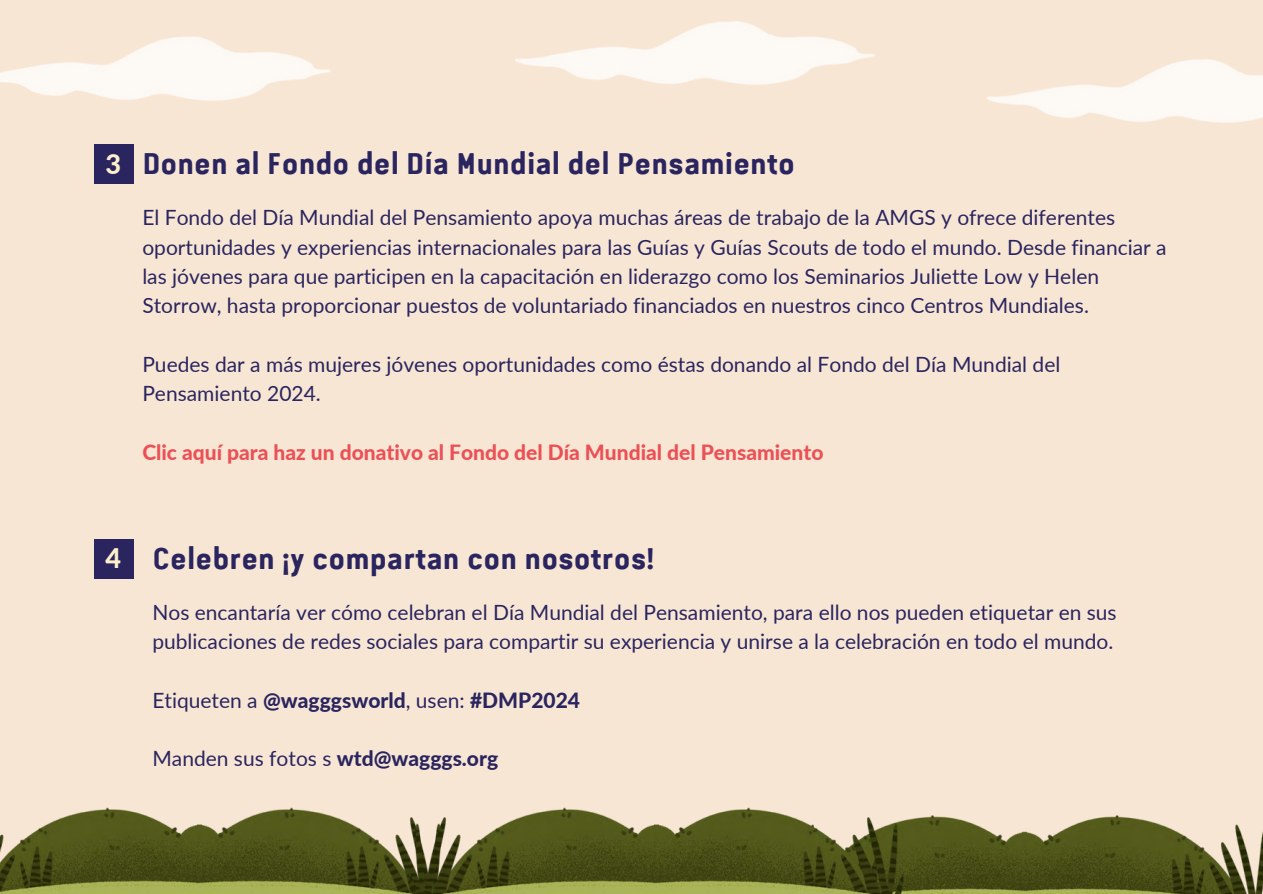
<style>
.page{position:relative;width:1263px;height:894px;background:#fff}
.page>*{position:absolute;margin:0;border:0;box-sizing:border-box;transform-origin:0 0}
.t1{font:700 30px "Van Condensed W01";color:#2a255e}
.t2{font:800 27px "Lato";color:#fcf0cc}
.t3{font:21px/29.2px "Lato";color:#2a255e}
.t4{font:800 21px "Lato";color:#eb5055}
.t5{font:800 21px "Lato";color:#2a255e}
.s1{font-weight:400}
.s2{font-weight:800}
</style>
<div class="page">
<div style="left:0;top:0;width:1263px;height:893px;background:#f8e6d5"></div>
<div style="left:94px;top:144px;width:39px;height:40px;background:#2a255e"></div>
<div style="left:94px;top:539px;width:39px;height:39px;background:#2a255e"></div>
<img style="left:1026px;top:815px;width:237px;height:78px">
<img style="left:913px;top:815px;width:113px;height:78px">
<img style="left:0;top:807px;width:197px;height:86px">
<img style="left:197px;top:807px;width:203px;height:86px">
<img style="left:400px;top:807px;width:254px;height:86px">
<img style="left:654px;top:807px;width:259px;height:86px">
<img style="left:987px;top:59px;width:276px;height:64px">
<img style="left:0;top:36px;width:330px;height:65px">
<img style="left:515px;top:21px;width:359px;height:64px">
<p class="t2" style="left:105px;top:147px;width:17px">3</p>
<p class="t1" style="left:142px;top:140px;width:654px">Donen al Fondo del Día Mundial del Pensamiento</p>
<h1 class="t3" style="left:142px;top:202px;width:1026px">El Fondo del Día Mundial del Pensamiento apoya muchas áreas de trabajo de la AMGS y ofrece diferentes oportunidades y experiencias internacionales para las Guías y Guías Scouts de todo el mundo. Desde financiar a las jóvenes para que participen en la capacitación en liderazgo como los Seminarios Juliette Low y Helen Storrow, hasta proporcionar puestos de voluntariado financiados en nuestros cinco Centros Mundiales.</h1>
<p class="t3" style="left:142px;top:349px;width:919px">Puedes dar a más mujeres jóvenes oportunidades como éstas donando al Fondo del Día Mundial del<br>Pensamiento 2024.</p>
<p class="t4" style="left:142px;top:438px;width:683px">Clic aquí para haz un donativo al Fondo del Día Mundial del Pensamiento</p>
<p class="t2" style="left:105px;top:541px;width:17px">4</p>
<p class="t1" style="left:152px;top:534px;width:503px">Celebren ¡y compartan con nosotros!</p>
<h2 class="t3" style="left:152px;top:597px;width:966px">Nos encantaría ver cómo celebran el Día Mundial del Pensamiento, para ello nos pueden etiquetar en sus publicaciones de redes sociales para compartir su experiencia y unirse a la celebración en todo el mundo.</h2>
<p class="t5" style="left:152px;top:686px;width:429px"><span class="s1">Etiqueten a</span> @wagggsworld<span class="s1">, usen:</span> #DMP2024</p>
<p class="t3" style="left:152px;top:743px;width:347px">Manden sus fotos s <span class="s2">wtd@wagggs.org</span></p>
</div>
